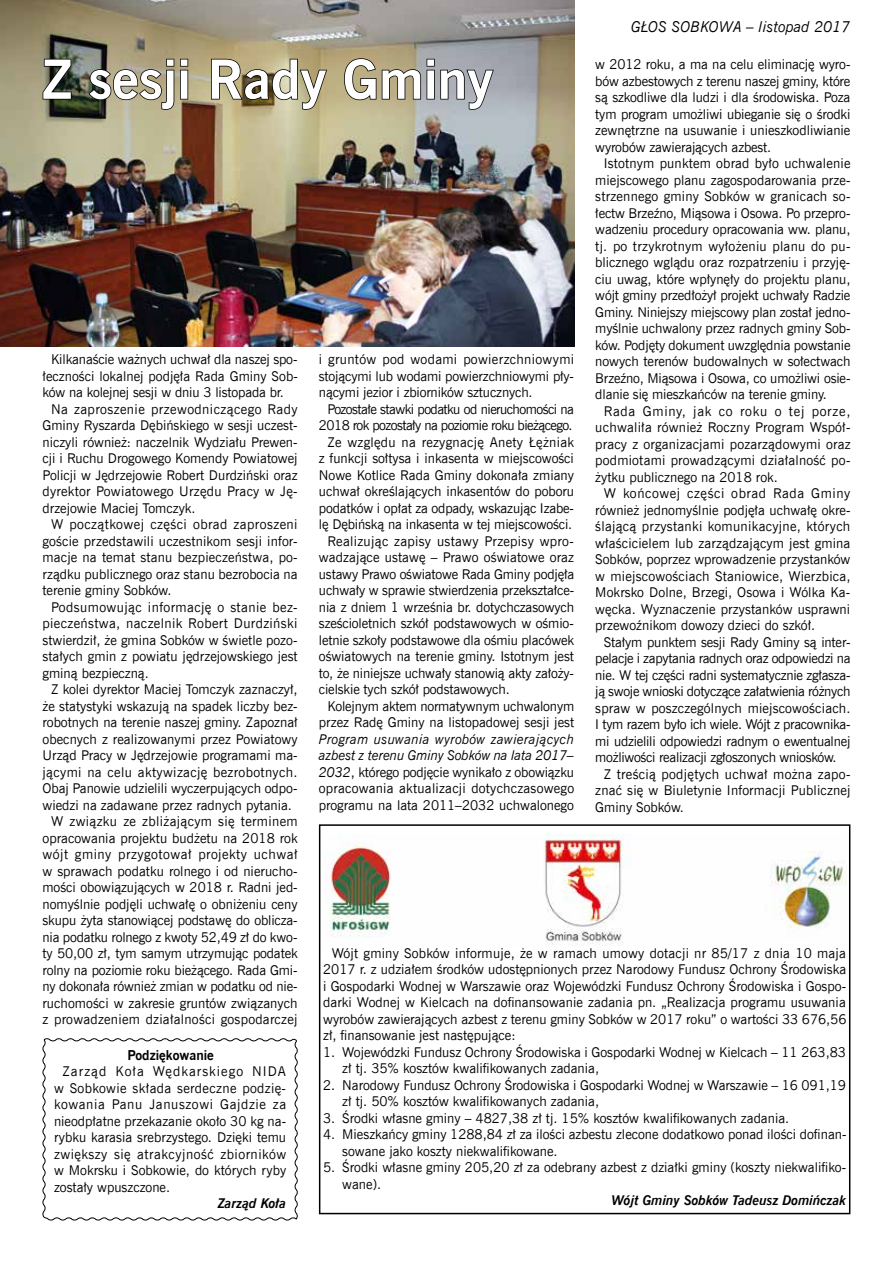
<style>
.page{position:relative;width:893px;height:1263px;background:#fff}
.page>*{position:absolute;margin:0;border:0;box-sizing:border-box;transform-origin:0 0}
.t1{font:700 54px "News Goth EU";color:#fff}
.t2{font:italic 15px "News Goth EU";color:#000}
.t3{font:13.5px/16.5px "News Goth EU";color:#000;text-align:justify}
.t4{font:13.5px "News Goth EU";letter-spacing:.02em;color:#000}
.t5{font:13.5px "News Goth EU";letter-spacing:-.04em;color:#000}
.t6{font:13.5px "News Goth EU";letter-spacing:.025em;color:#000}
.t7{font:italic 700 13.5px "News Goth EU";color:#000}
.t8{font:13.5px "News Goth EU";letter-spacing:.035em;color:#000}
.t9{font:700 13.5px "News Goth EU";color:#000}
.s1{font-style:italic}
</style>
<div class="page">
<img style="left:0;top:0;width:574px;height:346px">
<div style="left:319px;top:824px;width:531px;height:390px;border:2px solid #000"></div>
<img style="left:325px;top:834px;width:521px;height:112px">
<svg style="left:42px;top:58px;width:30px;height:42px"></svg>
<svg style="left:88px;top:58px;width:101px;height:53px;background:#847e67"></svg>
<svg style="left:210px;top:58px;width:118px;height:53px;background:#938866"></svg>
<svg style="left:343px;top:58px;width:152px;height:53px;background:#979386"></svg>
<svg style="left:42px;top:1038px;width:256px;height:183px"></svg>
<p class="t2" style="left:631px;top:18px;width:221px">GŁOS SOBKOWA – listopad 2017</p>
<h1 class="t1" style="left:43px;top:46px;width:452px">Z sesji Rady Gminy</h1>
<p class="t3" style="left:595px;top:56px;width:257px">w 2012 roku, a ma na celu eliminację wyro&shy;bów azbestowych z terenu naszej gminy, które są szkodliwe dla ludzi i dla środowiska. Poza tym program umożliwi ubieganie się o środki zewnętrzne na usuwanie i unieszkodliwianie wyrobów zawierających azbest.</p>
<p class="t3" style="left:595px;top:155px;width:257px;text-indent:9px">Istotnym punktem obrad było uchwalenie miejscowego planu zagospodarowania prze&shy;strzennego gminy Sobków w granicach so&shy;łectw Brzeźno, Miąsowa i Osowa. Po przepro&shy;wadzeniu procedury opracowania ww. planu, tj. po trzykrotnym wyłożeniu planu do pu&shy;blicznego wglądu oraz rozpatrzeniu i przyję&shy;ciu uwag, które wpłynęły do projektu planu, wójt gminy przedłożył projekt uchwały Radzie Gminy. Niniejszy miejscowy plan został jedno&shy;myślnie uchwalony przez radnych gminy Sob&shy;ków. Podjęty dokument uwzględnia powstanie nowych terenów budowalnych w sołectwach Brzeźno, Miąsowa i Osowa, co umożliwi osie&shy;dlanie się mieszkańców na terenie gminy.</p>
<p class="t3" style="left:595px;top:403px;width:257px;text-indent:9px">Rada Gminy, jak co roku o tej porze, uchwaliła również Roczny Program Współ&shy;pracy z organizacjami pozarządowymi oraz podmiotami prowadzącymi działalność po&shy;żytku publicznego na 2018 rok.</p>
<p class="t3" style="left:595px;top:485px;width:257px;text-indent:9px">W końcowej części obrad Rada Gminy również jednomyślnie podjęła uchwałę okre&shy;ślającą przystanki komunikacyjne, których właścicielem lub zarządzającym jest gmina Sobków, poprzez wprowadzenie przystanków w miejscowościach Staniowice, Wierzbica, Mokrsko Dolne, Brzegi, Osowa i Wólka Ka&shy;węcka. Wyznaczenie przystanków usprawni przewoźnikom dowozy dzieci do szkół.</p>
<p class="t3" style="left:595px;top:634px;width:257px;text-indent:9px">Stałym punktem sesji Rady Gminy są inter&shy;pelacje i zapytania radnych oraz odpowiedzi na nie. W tej części radni systematycznie zgłasza&shy;ją swoje wnioski dotyczące załatwienia różnych spraw w poszczególnych miejscowościach.<br>I tym razem było ich wiele. Wójt z pracownika&shy;mi udzielili odpowiedzi radnym o ewentualnej możliwości realizacji zgłoszonych wniosków.</p>
<p class="t3" style="left:595px;top:766px;width:257px;text-indent:9px">Z treścią podjętych uchwał można zapo&shy;znać się w Biuletynie Informacji Publicznej Gminy Sobków.</p>
<p class="t3" style="left:319px;top:352px;width:257px">i gruntów pod wodami powierzchniowymi stojącymi lub wodami powierzchniowymi pły&shy;nącymi jezior i zbiorników sztucznych.</p>
<p class="t5" style="left:327px;top:401px;width:248px">Pozostałe stawki podatku od nieruchomości na</p>
<p class="t5" style="left:319px;top:417px;width:255px">2018 rok pozostały na poziomie roku bieżącego.</p>
<p class="t4" style="left:327px;top:434px;width:248px">Ze względu na rezygnację Anety Łężniak</p>
<p class="t3" style="left:319px;top:451px;width:257px">z funkcji sołtysa i inkasenta w miejscowości</p>
<p class="t3" style="left:319px;top:467px;width:257px">Nowe Kotlice Rada Gminy dokonała zmiany</p>
<p class="t3" style="left:319px;top:484px;width:257px">uchwał określających inkasentów do poboru</p>
<p class="t3" style="left:319px;top:500px;width:257px">podatków i opłat za odpady, wskazując Izabe-</p>
<p class="t3" style="left:319px;top:517px;width:255px">lę Dębińską na inkasenta w tej miejscowości.</p>
<p class="t4" style="left:327px;top:533px;width:248px">Realizując zapisy ustawy Przepisy wpro-</p>
<p class="t3" style="left:319px;top:550px;width:257px">wadzające ustawę – Prawo oświatowe oraz</p>
<p class="t3" style="left:319px;top:566px;width:257px">ustawy Prawo oświatowe Rada Gminy podjęła</p>
<p class="t3" style="left:319px;top:583px;width:257px">uchwały w sprawie stwierdzenia przekształce-</p>
<p class="t3" style="left:319px;top:599px;width:257px">nia z dniem 1 września br. dotychczasowych</p>
<p class="t3" style="left:319px;top:616px;width:257px">sześcioletnich szkół podstawowych w ośmio-</p>
<p class="t3" style="left:319px;top:632px;width:257px">letnie szkoły podstawowe dla ośmiu placówek</p>
<p class="t3" style="left:319px;top:649px;width:257px">oświatowych na terenie gminy. Istotnym jest</p>
<p class="t3" style="left:319px;top:665px;width:257px">to, że niniejsze uchwały stanowią akty założy-</p>
<p class="t3" style="left:319px;top:682px;width:192px">cielskie tych szkół podstawowych.</p>
<p class="t3" style="left:327px;top:698px;width:248px">Kolejnym aktem normatywnym uchwalonym</p>
<p class="t3" style="left:319px;top:714px;width:257px">przez Radę Gminy na listopadowej sesji jest</p>
<p class="t3" style="left:319px;top:731px;width:257px"><span class="s1">Program usuwania wyrobów zawierających azbest z terenu Gminy Sobków na lata 2017– 2032</span>, którego podjęcie wynikało z obowiązku opracowania aktualizacji dotychczasowego programu na lata 2011–2032 uchwalonego</p>
<p class="t3" style="left:43px;top:352px;width:257px;text-indent:9px">Kilkanaście ważnych uchwał dla naszej spo&shy;łeczności lokalnej podjęła Rada Gminy Sob&shy;ków na kolejnej sesji w dniu 3 listopada br.</p>
<p class="t3" style="left:43px;top:401px;width:257px;text-indent:9px">Na zaproszenie przewodniczącego Rady Gminy Ryszarda Dębińskiego w sesji uczest&shy;niczyli również: naczelnik Wydziału Prewen&shy;cji i Ruchu Drogowego Komendy Powiatowej Policji w Jędrzejowie Robert Durdziński oraz dyrektor Powiatowego Urzędu Pracy w Ję&shy;drzejowie Maciej Tomczyk.</p>
<p class="t3" style="left:43px;top:517px;width:257px;text-indent:9px">W początkowej części obrad zaproszeni goście przedstawili uczestnikom sesji infor&shy;macje na temat stanu bezpieczeństwa, po&shy;rządku publicznego oraz stanu bezrobocia na terenie gminy Sobków.</p>
<p class="t3" style="left:43px;top:599px;width:257px;text-indent:9px">Podsumowując informację o stanie bez&shy;pieczeństwa, naczelnik Robert Durdziński stwierdził, że gmina Sobków w świetle pozo&shy;stałych gmin z powiatu jędrzejowskiego jest gminą bezpieczną.</p>
<p class="t3" style="left:51px;top:682px;width:248px">Z kolei dyrektor Maciej Tomczyk zaznaczył,</p>
<p class="t3" style="left:43px;top:698px;width:257px">że statystyki wskazują na spadek liczby bez-</p>
<p class="t3" style="left:43px;top:715px;width:257px">robotnych na terenie naszej gminy. Zapoznał</p>
<p class="t3" style="left:43px;top:731px;width:257px">obecnych z realizowanymi przez Powiatowy</p>
<p class="t3" style="left:43px;top:748px;width:257px">Urząd Pracy w Jędrzejowie programami ma-</p>
<p class="t6" style="left:43px;top:764px;width:257px">jącymi na celu aktywizację bezrobotnych.</p>
<p class="t3" style="left:43px;top:781px;width:257px">Obaj Panowie udzielili wyczerpujących odpo-</p>
<p class="t3" style="left:43px;top:797px;width:251px">wiedzi na zadawane przez radnych pytania.</p>
<p class="t6" style="left:51px;top:813px;width:248px">W związku ze zbliżającym się terminem</p>
<p class="t3" style="left:43px;top:830px;width:257px">opracowania projektu budżetu na 2018 rok</p>
<p class="t8" style="left:43px;top:846px;width:256px">wójt gminy przygotował projekty uchwał</p>
<p class="t3" style="left:43px;top:863px;width:257px">w sprawach podatku rolnego i od nierucho-</p>
<p class="t3" style="left:43px;top:880px;width:257px">mości obowiązujących w 2018 r. Radni jed-</p>
<p class="t3" style="left:43px;top:896px;width:256px">nomyślnie podjęli uchwałę o obniżeniu ceny</p>
<p class="t3" style="left:43px;top:913px;width:257px">skupu żyta stanowiącej podstawę do oblicza-</p>
<p class="t3" style="left:43px;top:929px;width:257px">nia podatku rolnego z kwoty 52,49 zł do kwo-</p>
<p class="t3" style="left:43px;top:946px;width:257px">ty 50,00 zł, tym samym utrzymując podatek</p>
<p class="t3" style="left:43px;top:962px;width:257px">rolny na poziomie roku bieżącego. Rada Gmi-</p>
<p class="t3" style="left:43px;top:979px;width:257px">ny dokonała również zmian w podatku od nie-</p>
<p class="t3" style="left:43px;top:995px;width:257px">ruchomości w zakresie gruntów związanych</p>
<p class="t4" style="left:43px;top:1011px;width:256px">z prowadzeniem działalności gospodarczej</p>
<p class="t3" style="left:323px;top:945px;width:525px;text-indent:9px">Wójt gminy Sobków informuje, że w ramach umowy dotacji nr 85/17 z dnia 10 maja 2017 r. z udziałem środków udostępnionych przez Narodowy Fundusz Ochrony Środowiska i Gospodarki Wodnej w Warszawie oraz Wojewódzki Fundusz Ochrony Środowiska i Gospo&shy;darki Wodnej w Kielcach na dofinansowanie zadania pn. „Realizacja programu usuwania wyrobów zawierających azbest z terenu gminy Sobków w 2017 roku” o wartości 33 676,56 zł, finansowanie jest następujące:</p>
<p class="t3" style="left:342px;top:1044px;width:505px;text-indent:-19px">1. Wojewódzki Fundusz Ochrony Środowiska i Gospodarki Wodnej w Kielcach – 11 263,83 zł tj. 35% kosztów kwalifikowanych zadania,</p>
<p class="t3" style="left:342px;top:1077px;width:505px;text-indent:-19px">2. Narodowy Fundusz Ochrony Środowiska i Gospodarki Wodnej w Warszawie – 16 091,19 zł tj. 50% kosztów kwalifikowanych zadania,</p>
<p class="t3" style="left:323px;top:1110px;width:468px">3. Środki własne gminy – 4827,38 zł tj. 15% kosztów kwalifikowanych zadania.</p>
<p class="t3" style="left:342px;top:1126px;width:506px;text-indent:-19px">4. Mieszkańcy gminy 1288,84 zł za ilości azbestu zlecone dodatkowo ponad ilości dofinan&shy;sowane jako koszty niekwalifikowane.</p>
<p class="t3" style="left:342px;top:1159px;width:505px;text-indent:-19px">5. Środki własne gminy 205,20 zł za odebrany azbest z działki gminy (koszty niekwalifiko&shy;wane).</p>
<p class="t7" style="left:611px;top:1192px;width:236px">Wójt Gminy Sobków Tadeusz Domińczak</p>
<p class="t9" style="left:127px;top:1046px;width:88px">Podziękowanie</p>
<p class="t3" style="left:54px;top:1063px;width:234px;text-indent:9px">Zarząd Koła Wędkarskiego NIDA w Sobkowie składa serdeczne podzię&shy;kowania Panu Januszowi Gajdzie za nieodpłatne przekazanie około 30 kg na&shy;rybku karasia srebrzystego. Dzięki temu zwiększy się atrakcyjność zbiorników w Mokrsku i Sobkowie, do których ryby zostały wpuszczone.</p>
<p class="t7" style="left:218px;top:1195px;width:70px">Zarząd Koła</p>
</div>
